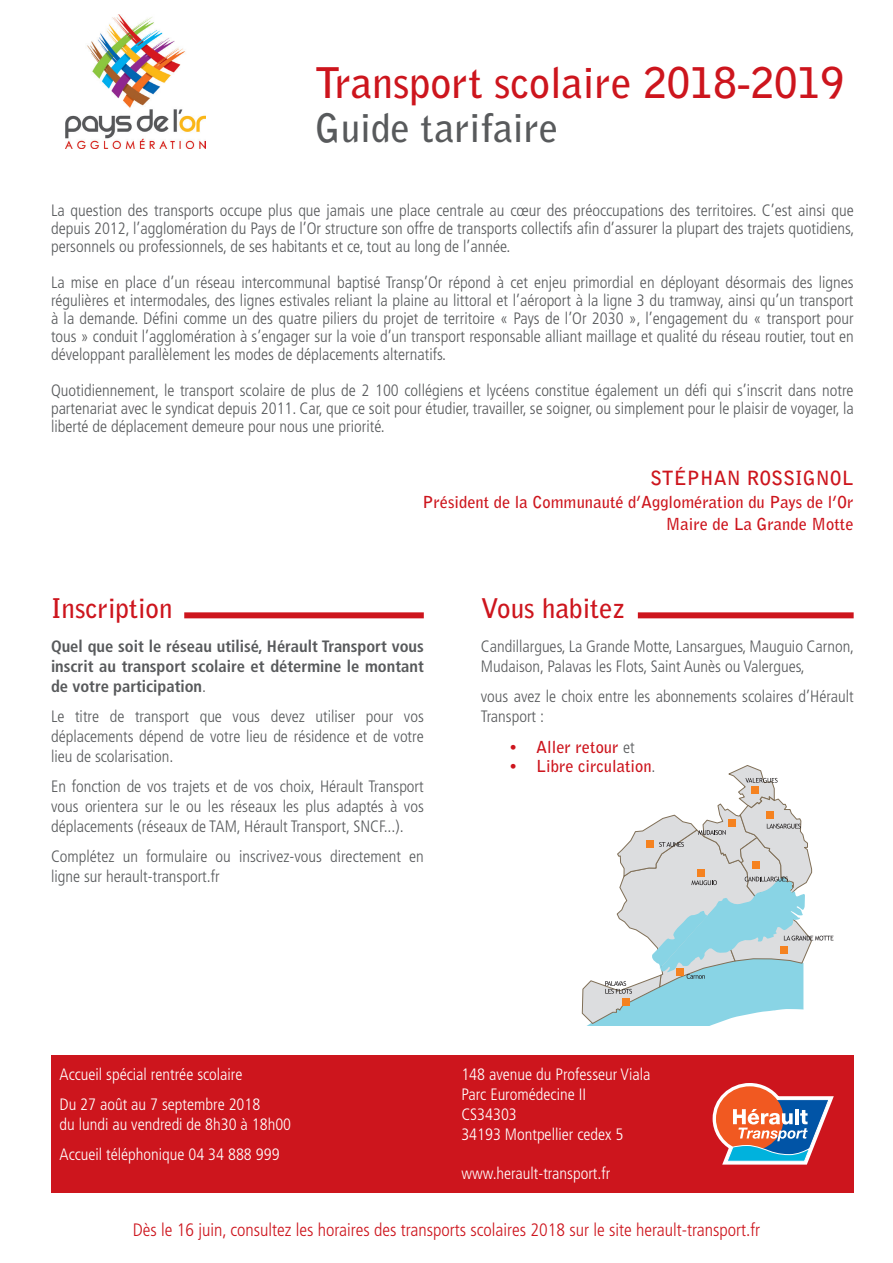
<style>
.page{position:relative;width:893px;height:1263px;background:#fff}
.page>*{position:absolute;margin:0;border:0;box-sizing:border-box;transform-origin:0 0}
.t1{font:700 42px "Bell Gothic Std";color:#cd151d}
.t2{font:700 39px "Bell Gothic Std";color:#585a5c}
.t3{font:700 27px "Bell Gothic Std";color:#cd151d}
.t4{font:700 19.5px "Bell Gothic Std";color:#cd151d}
.t5{font:300 condensed 18px "Frutiger LT Std";color:#cd151d}
.t6{font:300 condensed 16.5px/18px "Frutiger LT Std";color:#585a5c;text-align:justify}
.t7{font:300 condensed 16.5px/19.8px "Frutiger LT Std";color:#fff}
.t8{font:700 condensed 16.5px/19.8px "Frutiger LT Std";color:#585a5c;text-align:justify}
.t9{font:700 16.5px/22.5px "Bell Gothic Std";color:#cd151d;text-align:right}
.s1{font-weight:300}
.s2{font-family:"Frutiger LT Std";font-weight:300;font-stretch:condensed;color:#585a5c}
</style>
<div class="page">
<div style="left:184px;top:612px;width:240px;height:6px;background:#cd151d"></div>
<div style="left:638px;top:612px;width:216px;height:6px;background:#cd151d"></div>
<svg style="left:581px;top:765px;width:252px;height:260px"></svg>
<img style="left:65px;top:15px;width:141px;height:133px">
<div style="left:51px;top:1055px;width:803px;height:138px;background:#cd151d"></div>
<svg style="left:713px;top:1083px;width:121px;height:81px"></svg>
<h1 class="t1" style="left:315px;top:58px;width:531px">Transport scolaire 2018-2019</h1>
<h2 class="t2" style="left:315px;top:104px;width:245px">Guide tarifaire</h2>
<p class="t6" style="left:51px;top:202px;width:805px">La question des transports occupe plus que jamais une place centrale au cœur des préoccupations des territoires. C’est ainsi que depuis 2012, l’agglomération du Pays de l’Or structure son offre de transports collectifs afin d’assurer la plupart des trajets quotidiens, personnels ou professionnels, de ses habitants et ce, tout au long de l’année.</p>
<p class="t6" style="left:51px;top:274px;width:804px">La mise en place d’un réseau intercommunal baptisé Transp’Or répond à cet enjeu primordial en déployant désormais des lignes régulières et intermodales, des lignes estivales reliant la plaine au littoral et l’aéroport à la ligne 3 du tramway, ainsi qu’un transport à la demande. Défini comme un des quatre piliers du projet de territoire « Pays de l’Or 2030 », l’engagement du « transport pour tous » conduit l’agglomération à s’engager sur la voie d’un transport responsable alliant maillage et qualité du réseau routier, tout en développant parallèlement les modes de déplacements alternatifs.</p>
<p class="t6" style="left:51px;top:382px;width:804px">Quotidiennement, le transport scolaire de plus de 2 100 collégiens et lycéens constitue également un défi qui s’inscrit dans notre partenariat avec le syndicat depuis 2011. Car, que ce soit pour étudier, travailler, se soigner, ou simplement pour le plaisir de voyager, la liberté de déplacement demeure pour nous une priorité.</p>
<p class="t4" style="left:650px;top:466px;width:205px">STéPHAN ROSSIGNOL</p>
<p class="t9" style="left:422px;top:490px;width:433px">Président de la Communauté d’Agglomération du Pays de l’Or<br>Maire de La Grande Motte</p>
<h3 class="t3" style="left:51px;top:592px;width:123px">Inscription</h3>
<h3 class="t3" style="left:481px;top:592px;width:145px">Vous habitez</h3>
<p class="t8" style="left:51px;top:637px;width:374px">Quel que soit le réseau utilisé, Hérault Transport vous inscrit au transport scolaire et détermine le montant de votre participation<span class="s1">.</span></p>
<p class="t6" style="left:51px;top:707px;width:374px;line-height:19.8px">Le titre de transport que vous devez utiliser pour vos déplacements dépend de votre lieu de résidence et de votre lieu de scolarisation.</p>
<p class="t6" style="left:51px;top:777px;width:374px;line-height:19.8px">En fonction de vos trajets et de vos choix, Hérault Transport vous orientera sur le ou les réseaux les plus adaptés à vos déplacements (réseaux de TAM, Hérault Transport, SNCF...).</p>
<p class="t6" style="left:51px;top:847px;width:374px;line-height:19.8px">Complétez un formulaire ou inscrivez-vous directement en ligne sur herault-transport.fr</p>
<p class="t6" style="left:481px;top:637px;width:375px;line-height:19.8px">Candillargues, La Grande Motte, Lansargues, Mauguio Carnon,<br>Mudaison, Palavas les Flots, Saint Aunès ou Valergues,</p>
<p class="t6" style="left:481px;top:687px;width:374px;line-height:19.8px">vous avez le choix entre les abonnements scolaires d’Hérault<br>Transport :</p>
<p class="t9" style="left:509px;top:735px;width:127px">• Aller retour <span class="s2">et</span></p>
<p class="t9" style="left:509px;top:755px;width:148px">• Libre circulation<span class="s2">.</span></p>
<p class="t7" style="left:60px;top:1059px;width:202px;line-height:30.3px">Accueil spécial rentrée scolaire<br>Du 27 août au 7 septembre 2018</p>
<p class="t7" style="left:60px;top:1109px;width:233px;line-height:30.3px">du lundi au vendredi de 8h30 à 18h00<br>Accueil téléphonique 04 34 888 999</p>
<p class="t7" style="left:461px;top:1065px;width:191px">148 avenue du Professeur Viala<br>Parc Euromédecine II<br>CS34303<br>34193 Montpellier cedex 5</p>
<p class="t7" style="left:461px;top:1164px;width:150px">www.herault-transport.fr</p>
<p class="t5" style="left:133px;top:1219px;width:629px">Dès le 16 juin, consultez les horaires des transports scolaires 2018 sur le site herault-transport.fr</p>
</div>
